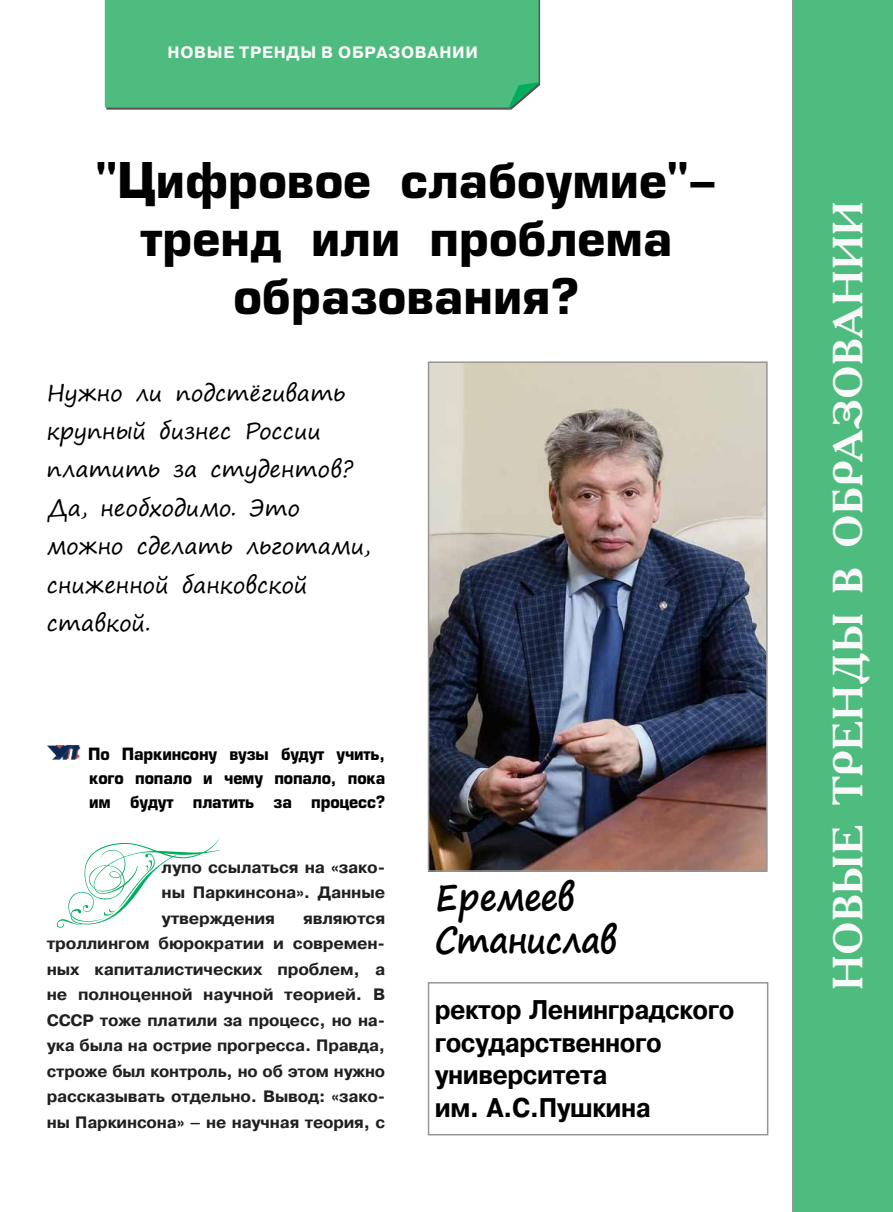
<style>
.page{position:relative;width:893px;height:1212px;background:#fff}
.page>*{position:absolute;margin:0;border:0;box-sizing:border-box;transform-origin:0 0}
.t1{font:500 90px "Venski Sad Two";color:#00ad5d}
.t2{font:700 48px/57.8px "Europe";color:#000;text-align:center}
.t3{font:700 42px "Academy C";color:#faf9fa}
.t4{font:700 36px/43.2px "Segoe Print";letter-spacing:-.02em;color:#000;scale:.92 1}
.t5{font:700 27px/32.4px "Pragmatica";letter-spacing:-.02em;color:#000;scale:.92 1}
.t6{font:22.5px/38.4px "Segoe Print";letter-spacing:-.005em;color:#000}
.t7{font:700 16.5px/25.5px "Pragmatica";letter-spacing:-.01em;color:#22201e;text-align:justify}
.t8{font:700 16.5px/24px "Europe";letter-spacing:-.01em;color:#000;text-align:justify;scale:.95 1}
.t9{font:700 16.5px "Pragmatica";letter-spacing:.04em;color:#faf9fa}
</style>
<div class="page">
<div style="left:793px;top:0;width:100px;height:1212px;background:#4ebc7e"></div>
<div style="left:105px;top:0;width:434px;height:108px;background:#4ebc7e"></div>
<hr style="left:792px;top:0;width:1px;height:1212px;background:#989796">
<svg style="left:507px;top:82px;width:33px;height:28px"></svg>
<div style="left:428px;top:982px;width:340px;height:153px;border:2px solid #989796"></div>
<img style="left:431px;top:364px;width:334px;height:505px">
<div style="left:428px;top:361px;width:340px;height:511px;border:2px solid #989796"></div>
<img style="left:47px;top:745px;width:34px;height:15px">
<p class="t9" style="left:168px;top:42px;width:312px">Новые тренды в образовании</p>
<h2 class="t2" style="left:96px;top:152px;width:623px">"Цифровое слабоумие"- тренд или проблема образования?</h2>
<h3 class="t6" style="left:47px;top:373px;width:325px">Нужно ли подстёгивать крупный бизнес России платить за студентов?<br>Да, необходимо. Это можно сделать льготами, сниженной банковской ставкой.</h3>
<p class="t8" style="left:88px;top:742px;width:314px">По Паркинсону вузы будут учить, кого попало и чему попало, пока им будут платить за процесс?</p>
<h1 class="t1" style="left:48px;top:840px;width:173px">Г</h1>
<p class="t7" style="left:162px;top:854px;width:225px">лупо ссылаться на «зако&shy;ны Паркинсона». Данные утверждения</p>
<p class="t7" style="left:47px;top:905px;width:340px;text-align:left;text-indent:256px">являются троллингом бюрократии и современ&shy;ных капиталистических проблем, а не полноценной научной теорией. В СССР тоже платили за процесс, но на&shy;ука была на острие прогресса. Правда, строже был контроль, но об этом нужно рассказывать отдельно. Вывод: «зако&shy;ны Паркинсона» – не научная теория, с</p>
<h3 class="t4" style="left:435px;top:874px;width:199px">Еремеев<br>Станислав</h3>
<h3 class="t5" style="left:435px;top:994px;width:327px">ректор Ленинградского государственного университета<br>им. А.С.Пушкина</h3>
<h3 class="t3" style="left:821px;top:990px;width:790px;rotate:-90deg">Новые тренды в образовании</h3>
</div>
